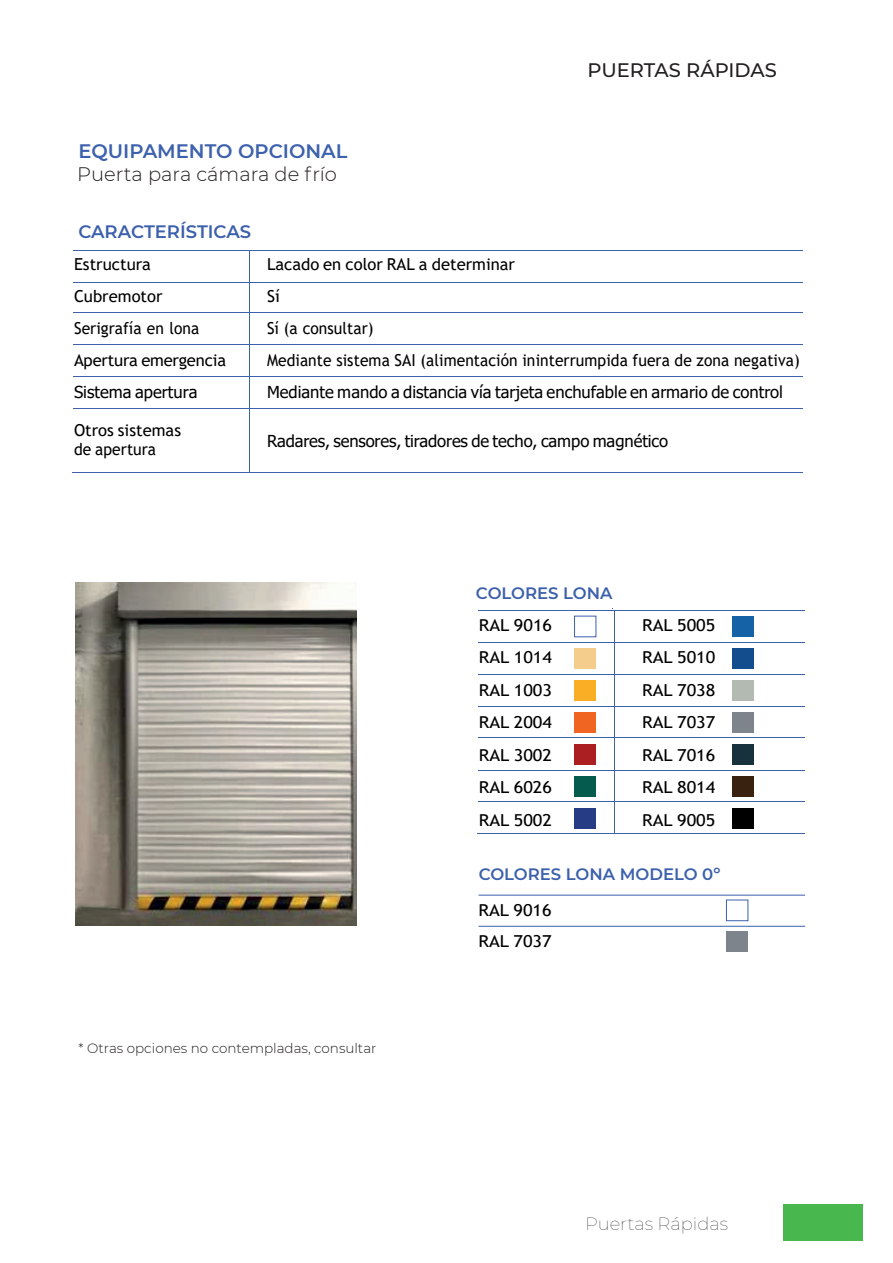
<style>
.page{position:relative;width:893px;height:1263px;background:#fff}
.page>*{position:absolute;margin:0;border:0;box-sizing:border-box;transform-origin:0 0}
.t1{font:300 19.5px "Montserrat";color:#231f20}
.t2{font:600 19.5px "Montserrat";color:#3d61ad}
.t3{font:500 19.5px "Montserrat";color:#231f20}
.t4{font:600 18px "Montserrat";color:#3c60ac}
.t5{font:100 18px "Montserrat";color:#231f20}
.t6{font:16.5px "Tahoma";color:#000001}
.t7{font:16.5px "Trebuchet MS";color:#000001;scale:1.11 1}
.t8{font:16.5px "Trebuchet MS";color:#000001;scale:.95 1}
.t9{font:16.5px/19.8px "Trebuchet MS";color:#000001}
.t10{font:600 16.5px "Montserrat";color:#3c60ac}
.t11{font:300 13.5px "Montserrat";color:#231f20}
</style>
<div class="page">
<div style="left:783px;top:1204px;width:79px;height:37px;background:#48b74d"></div>
<hr style="left:479px;top:610px;width:135px;height:1px;background:#3c61ad">
<hr style="left:615px;top:610px;width:190px;height:1px;background:#3c61ad">
<hr style="left:614px;top:611px;width:1px;height:31px;background:#3c61ad">
<hr style="left:479px;top:642px;width:135px;height:1px;background:#3c61ad">
<hr style="left:615px;top:642px;width:190px;height:1px;background:#3c61ad">
<hr style="left:614px;top:643px;width:1px;height:31px;background:#3c61ad">
<hr style="left:479px;top:674px;width:135px;height:1px;background:#3c61ad">
<hr style="left:615px;top:674px;width:190px;height:1px;background:#3c61ad">
<hr style="left:614px;top:674px;width:1px;height:32px;background:#3c61ad">
<hr style="left:479px;top:706px;width:135px;height:1px;background:#3c61ad">
<hr style="left:615px;top:706px;width:190px;height:1px;background:#3c61ad">
<hr style="left:614px;top:706px;width:1px;height:31px;background:#3c61ad">
<hr style="left:479px;top:737px;width:135px;height:1px;background:#3c61ad">
<hr style="left:615px;top:737px;width:190px;height:1px;background:#3c61ad">
<hr style="left:614px;top:738px;width:1px;height:32px;background:#3c61ad">
<hr style="left:479px;top:770px;width:135px;height:1px;background:#3c61ad">
<hr style="left:615px;top:770px;width:190px;height:1px;background:#3c61ad">
<hr style="left:614px;top:771px;width:1px;height:30px;background:#3c61ad">
<hr style="left:479px;top:801px;width:135px;height:1px;background:#3c61ad">
<hr style="left:615px;top:801px;width:190px;height:1px;background:#3c61ad">
<hr style="left:478px;top:833px;width:136px;height:1px;background:#3c61ad">
<hr style="left:614px;top:802px;width:1px;height:31px;background:#3c61ad">
<hr style="left:615px;top:833px;width:190px;height:1px;background:#3c61ad">
<div style="left:574px;top:616px;width:22px;height:21px;border:1px solid #3c61ad"></div>
<div style="left:574px;top:680px;width:22px;height:21px;background:#faae25"></div>
<div style="left:574px;top:712px;width:22px;height:21px;background:#f16522"></div>
<div style="left:574px;top:744px;width:22px;height:21px;background:#ab1e21"></div>
<div style="left:574px;top:776px;width:22px;height:21px;background:#055b4e"></div>
<div style="left:733px;top:616px;width:21px;height:21px;background:#1562a6"></div>
<div style="left:733px;top:648px;width:21px;height:21px;background:#144d8e"></div>
<div style="left:733px;top:680px;width:21px;height:21px;background:#b3bab2"></div>
<div style="left:733px;top:712px;width:21px;height:21px;background:#7e848b"></div>
<div style="left:733px;top:744px;width:21px;height:21px;background:#17323d"></div>
<div style="left:733px;top:777px;width:21px;height:20px;background:#3a2211"></div>
<div style="left:733px;top:808px;width:21px;height:21px;background:#000001"></div>
<div style="left:574px;top:808px;width:22px;height:21px;background:#263d86"></div>
<div style="left:574px;top:648px;width:22px;height:21px;background:#f4cc8c"></div>
<hr style="left:74px;top:250px;width:175px;height:1px;background:#3c61ad">
<hr style="left:250px;top:250px;width:553px;height:1px;background:#3c61ad">
<hr style="left:249px;top:251px;width:1px;height:31px;background:#3c61ad">
<hr style="left:74px;top:282px;width:175px;height:1px;background:#3c61ad">
<hr style="left:250px;top:282px;width:553px;height:1px;background:#3c61ad">
<hr style="left:74px;top:312px;width:175px;height:1px;background:#3c61ad">
<svg style="left:249px;top:282px;width:1px;height:31px"></svg>
<hr style="left:250px;top:312px;width:553px;height:1px;background:#3c61ad">
<hr style="left:249px;top:313px;width:1px;height:31px;background:#3c61ad">
<hr style="left:74px;top:344px;width:175px;height:1px;background:#3c61ad">
<hr style="left:250px;top:344px;width:553px;height:1px;background:#3c61ad">
<hr style="left:249px;top:345px;width:1px;height:32px;background:#3c61ad">
<hr style="left:74px;top:377px;width:175px;height:1px;background:#3c61ad">
<hr style="left:250px;top:377px;width:553px;height:1px;background:#3c61ad">
<hr style="left:249px;top:377px;width:1px;height:31px;background:#3c61ad">
<hr style="left:74px;top:408px;width:175px;height:1px;background:#3c61ad">
<hr style="left:250px;top:408px;width:553px;height:1px;background:#3c61ad">
<hr style="left:73px;top:472px;width:176px;height:1px;background:#3c61ad">
<hr style="left:249px;top:409px;width:1px;height:63px;background:#3c61ad">
<hr style="left:250px;top:472px;width:553px;height:1px;background:#3c61ad">
<hr style="left:478px;top:926px;width:327px;height:1px;background:#3c61ad">
<div style="left:726px;top:931px;width:22px;height:21px;background:#7e848b"></div>
<hr style="left:478px;top:895px;width:327px;height:1px;background:#3c61ad">
<div style="left:726px;top:900px;width:22px;height:21px;border:1px solid #3c61ad"></div>
<img style="left:75px;top:583px;width:281px;height:343px">
<p class="t2" style="left:78px;top:138px;width:271px">EQUIPAMENTO OPCIONAL</p>
<p class="t1" style="left:77px;top:161px;width:261px">Puerta para cámara de frío</p>
<p class="t4" style="left:78px;top:218px;width:174px">CARACTERÍSTICAS</p>
<p class="t3" style="left:587px;top:56px;width:191px">PUERTAS RÁPIDAS</p>
<p class="t9" style="left:74px;top:254px;width:78px">Estructura</p>
<p class="t9" style="left:267px;top:254px;width:249px">Lacado en color RAL a determinar</p>
<p class="t9" style="left:74px;top:286px;width:90px">Cubremotor</p>
<p class="t9" style="left:267px;top:286px;width:14px">Sí</p>
<p class="t8" style="left:74px;top:318px;width:133px">Serigrafía en lona</p>
<p class="t8" style="left:267px;top:318px;width:114px">Sí (a consultar)</p>
<p class="t9" style="left:74px;top:350px;width:153px">Apertura emergencia</p>
<p class="t8" style="left:267px;top:349px;width:562px">Mediante sistema SAI (alimentación ininterrumpida fuera de zona negativa)</p>
<p class="t6" style="left:74px;top:381px;width:125px">Sistema apertura</p>
<p class="t6" style="left:267px;top:381px;width:518px">Mediante mando a distancia vía tarjeta enchufable en armario de control</p>
<p class="t9" style="left:74px;top:420px;width:108px">Otros sistemas de apertura</p>
<p class="t6" style="left:267px;top:430px;width:403px">Radares, sensores, tiradores de techo, campo magnético</p>
<p class="t10" style="left:476px;top:581px;width:138px">COLORES LONA</p>
<p class="t7" style="left:479px;top:614px;width:67px">RAL 9016</p>
<p class="t7" style="left:642px;top:614px;width:67px">RAL 5005</p>
<p class="t7" style="left:479px;top:647px;width:67px">RAL 1014</p>
<p class="t7" style="left:642px;top:647px;width:67px">RAL 5010</p>
<p class="t7" style="left:479px;top:679px;width:67px">RAL 1003</p>
<p class="t7" style="left:642px;top:679px;width:67px">RAL 7038</p>
<p class="t7" style="left:479px;top:712px;width:67px">RAL 2004</p>
<p class="t7" style="left:642px;top:712px;width:67px">RAL 7037</p>
<p class="t7" style="left:479px;top:744px;width:67px">RAL 3002</p>
<p class="t7" style="left:642px;top:744px;width:67px">RAL 7016</p>
<p class="t7" style="left:479px;top:777px;width:67px">RAL 6026</p>
<p class="t7" style="left:642px;top:777px;width:67px">RAL 8014</p>
<p class="t7" style="left:479px;top:810px;width:67px">RAL 5002</p>
<p class="t7" style="left:642px;top:810px;width:67px">RAL 9005</p>
<p class="t10" style="left:479px;top:862px;width:243px">COLORES LONA MODELO 0º</p>
<p class="t7" style="left:478px;top:899px;width:67px">RAL 9016</p>
<p class="t11" style="left:79px;top:1039px;width:299px">* Otras opciones no contempladas, consultar</p>
<p class="t7" style="left:478px;top:931px;width:67px">RAL 7037</p>
<p class="t5" style="left:585px;top:1211px;width:145px">Puertas Rápidas</p>
</div>
